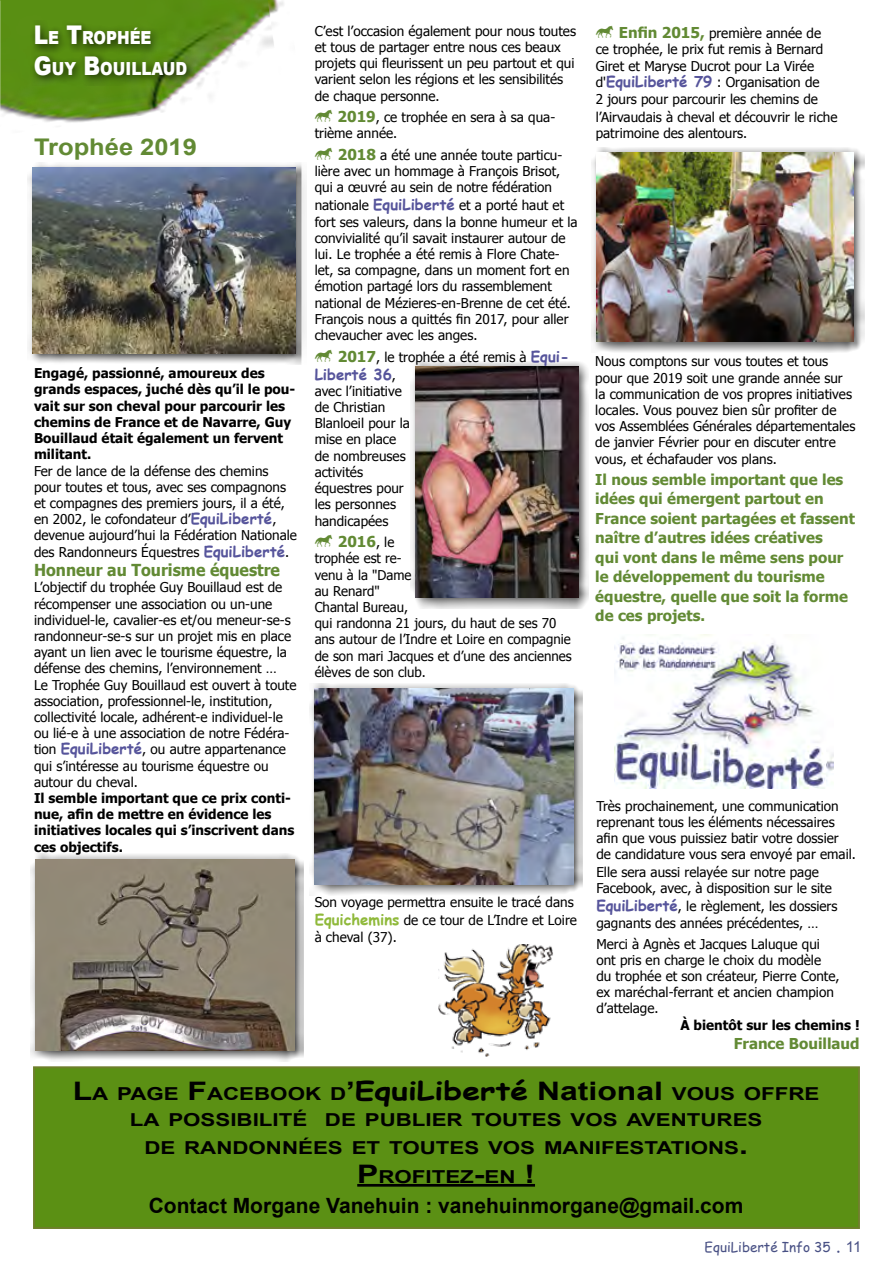
<style>
.page{position:relative;width:893px;height:1263px;background:#fff}
.page>*{position:absolute;margin:0;border:0;box-sizing:border-box;transform-origin:0 0}
.t1{font:700 22.95px "Arial";color:#628a34;scale:1.11 1}
.t2{font:700 21px "Arial";color:#000}
.t3{font:900 18px/30.9px "Arial";color:#fff;scale:.84 1}
.t4{font:700 17.85px/25.5px "Arial";color:#000;text-align:center;scale:1.25 1}
.t5{font:700 16.5px "Tahoma";color:#628a34;scale:.96 1}
.t6{font:700 15px/19.5px "Tahoma";color:#628a34}
.t7{font:700 15px "Comic Sans MS";color:#56549b}
.t8{font:13.5px/16.2px "Tahoma";color:#000}
.t9{font:700 13.5px/16.2px "Tahoma";color:#000}
.t10{font:13.5px "Comic Sans MS";color:#485084}
.s1{font-size:25.8px}
.s2{font-family:"Comic Sans MS";font-weight:700;font-size:15px;color:#56549b}
.s3{font-family:"DJ Horses 1";font-size:18px;color:#628a34}
.s4{font-weight:700;font-size:15px;color:#628a34}
.s5{font-family:"Tahoma";font-weight:400;font-size:13.5px;color:#000}
.s6{font-family:"DJ Horses 1";font-weight:400;font-size:18px}
.s7{font-weight:400;font-size:13.5px;color:#000}
.s8{font-family:"Comic Sans MS";font-weight:700;font-size:15px;color:#8fb93a}
.s9{font-size:25.5px}
.s10{font-family:"Comic Sans MS";font-size:25.5px}
.s11{font-size:18px}
.s12{font-family:"Arial";font-size:15px}
</style>
<div class="page">
<img style="left:0;top:0;width:284px;height:123px">
<div style="left:30px;top:20px;width:168px;height:66px;background:#000;opacity:.75"></div>
<div style="left:33px;top:1066px;width:827px;height:163px;background:#5b9014;border:2px solid #6e7f2b"></div>
<hr style="left:357px;top:1184px;width:178px;height:2px;background:#000">
<div style="left:28px;top:162px;width:279px;height:203px;background:#000;opacity:.75"></div>
<img style="left:33px;top:168px;width:263px;height:186px">
<div style="left:591px;top:147px;width:274px;height:206px;background:#000;opacity:.75"></div>
<img style="left:596px;top:152px;width:258px;height:190px">
<div style="left:309px;top:683px;width:276px;height:213px;background:#000;opacity:.75"></div>
<img style="left:315px;top:689px;width:259px;height:195px">
<div style="left:410px;top:361px;width:179px;height:248px;background:#000;opacity:.75"></div>
<img style="left:416px;top:367px;width:162px;height:230px">
<div style="left:30px;top:853px;width:276px;height:208px;background:#000;opacity:.75"></div>
<img style="left:36px;top:859px;width:259px;height:191px">
<img style="left:439px;top:944px;width:114px;height:113px">
<img style="left:614px;top:635px;width:219px;height:154px">
<h3 class="t3" style="left:34px;top:22px;width:182px"><span class="s1">L</span>E <span class="s1">T</span>ROPHÉE<br><span class="s1">G</span>UY <span class="s1">B</span>OUILLAUD</h3>
<h1 class="t1" style="left:34px;top:131px;width:148px">Trophée 2019</h1>
<p class="t9" style="left:34px;top:364px;width:263px">Engagé, passionné, amoureux des grands espaces, juché dès qu’il le pou&shy;vait sur son cheval pour parcourir les chemins de France et de Navarre, Guy<br>Bouillaud était également un fervent militant.</p>
<p class="t8" style="left:34px;top:462px;width:265px">Fer de lance de la défense des chemins pour toutes et tous, avec ses compagnons et compagnes des premiers jours, il a été, en 2002, le cofondateur d’<span class="s2">EquiLiberté</span>, devenue aujourd’hui la Fédération Nationale des Randonneurs Équestres <span class="s2">EquiLiberté</span>.</p>
<p class="t5" style="left:34px;top:559px;width:258px">Honneur au Tourisme équestre</p>
<p class="t8" style="left:34px;top:579px;width:264px">L’objectif du trophée Guy Bouillaud est de récompenser une association ou un-une individuel-le, cavalier-es et/ou meneur-se-s randonneur-se-s sur un projet mis en place ayant un lien avec le tourisme équestre, la défense des chemins, l’environnement …<br>Le Trophée Guy Bouillaud est ouvert à toute association, professionnel-le, institution, collectivité locale, adhérent-e individuel-le ou lié-e à une association de notre Fédéra&shy;tion <span class="s2">EquiLiberté</span>, ou autre appartenance qui s’intéresse au tourisme équestre ou autour du cheval.</p>
<p class="t9" style="left:34px;top:789px;width:262px">Il semble important que ce prix conti&shy;nue, afin de mettre en évidence les initiatives locales qui s’inscrivent dans ces objectifs.</p>
<p class="t8" style="left:315px;top:22px;width:263px">C’est l’occasion également pour nous toutes et tous de partager entre nous ces beaux projets qui fleurissent un peu partout et qui varient selon les régions et les sensibilités de chaque personne.</p>
<p class="t8" style="left:315px;top:109px;width:242px"><span class="s3">R</span> <span class="s4">2019</span>, ce trophée en sera à sa qua&shy;trième année.</p>
<p class="t8" style="left:315px;top:146px;width:249px"><span class="s3">R</span> <span class="s4">2018</span> a été une année toute particu&shy;lière avec un hommage à François Brisot, qui a œuvré au sein de notre fédération</p>
<p class="t8" style="left:315px;top:197px;width:265px">nationale <span class="s2">EquiLiberté</span> et a porté haut et fort ses valeurs, dans la bonne humeur et la convivialité qu’il savait instaurer autour de lui. Le trophée a été remis à Flore Chate&shy;let, sa compagne, dans un moment fort en émotion partagé lors du rassemblement national de Mézieres-en-Brenne de cet été.<br>François nous a quittés fin 2017, pour aller chevaucher avec les anges.</p>
<p class="t8" style="left:315px;top:348px;width:256px"><span class="s3">R</span> <span class="s4">2017</span>, le trophée a été remis à <span class="s2">Equi-</span></p>
<p class="t7" style="left:315px;top:363px;width:83px">Liberté 36<span class="s5">,</span></p>
<p class="t8" style="left:315px;top:382px;width:97px">avec l’initiative de Christian<br>Blanloeil pour la mise en place de nombreuses activités équestres pour les personnes handicapées</p>
<p class="t6" style="left:315px;top:531px;width:81px"><span class="s6">R</span> 2016<span class="s7">, le</span></p>
<p class="t8" style="left:315px;top:550px;width:259px">trophée est re-<br>venu à la "Dame<br>au Renard"<br>Chantal Bureau,<br>qui randonna 21 jours, du haut de ses 70 ans autour de l’Indre et Loire en compagnie de son mari Jacques et d’une des anciennes élèves de son club.</p>
<p class="t8" style="left:315px;top:893px;width:264px;line-height:18px">Son voyage permettra ensuite le tracé dans<br><span class="s8">Equichemins</span> de ce tour de L’Indre et Loire</p>
<p class="t8" style="left:315px;top:928px;width:84px">à cheval (37).</p>
<p class="t8" style="left:596px;top:24px;width:229px"><span class="s3">R</span> <span class="s4">Enfin 2015,</span> première année de ce trophée, le prix fut remis à Bernard Giret et Maryse Ducrot pour La Virée d'<span class="s2">EquiLiberté 79</span> : Organisation de 2 jours pour parcourir les chemins de</p>
<p class="t8" style="left:596px;top:108px;width:243px">l’Airvaudais à cheval et découvrir le riche patrimoine des alentours.</p>
<p class="t8" style="left:595px;top:353px;width:262px">Nous comptons sur vous toutes et tous pour que 2019 soit une grande année sur la communication de vos propres initiatives locales. Vous pouvez bien sûr profiter de vos Assemblées Générales départementales de janvier Février pour en discuter entre vous, et échafauder vos plans.</p>
<p class="t6" style="left:595px;top:469px;width:261px">Il nous semble important que les idées qui émergent partout en<br>France soient partagées et fassent naître d’autres idées créatives<br>qui vont dans le même sens pour le développement du tourisme équestre, quelle que soit la forme de ces projets.</p>
<p class="t8" style="left:596px;top:797px;width:261px">Très prochainement, une communication reprenant tous les éléments nécessaires afin que vous puissiez batir votre dossier de candidature vous sera envoyé par email.</p>
<p class="t8" style="left:596px;top:864px;width:237px">Elle sera aussi relayée sur notre page<br>Facebook, avec, à disposition sur le site</p>
<p class="t8" style="left:596px;top:898px;width:243px"><span class="s2">EquiLiberté</span>, le règlement, les dossiers gagnants des années précédentes, …</p>
<p class="t8" style="left:596px;top:935px;width:245px">Merci à Agnès et Jacques Laluque qui ont pris en charge le choix du modèle<br>du trophée et son créateur, Pierre Conte, ex maréchal-ferrant et ancien champion d’attelage.</p>
<p class="t9" style="left:680px;top:1016px;width:181px">À bientôt sur les chemins !</p>
<p class="t6" style="left:734px;top:1033px;width:127px">France Bouillaud</p>
<h3 class="t4" style="left:73px;top:1081px;width:599px"><span class="s9">L</span>A PAGE <span class="s9">F</span>ACEBOOK D<span class="s9">’</span><span class="s10">EquiLiberté</span> <span class="s9">National</span> VOUS OFFRE<br>LA POSSIBILITÉ DE PUBLIER TOUTES VOS AVENTURES</h3>
<h3 class="t4" style="left:144px;top:1134px;width:484px;line-height:28.5px">DE RANDONNÉES ET TOUTES VOS MANIFESTATIONS<span class="s9">.<br>P</span> ROFITEZ<span class="s9">-</span>EN <span class="s9">!</span></h3>
<h2 class="t2" style="left:149px;top:1191px;width:596px">Contact Morgane Vanehuin : vanehuinmorgane@gmail.com</h2>
<p class="t10" style="left:705px;top:1237px;width:158px">EquiLiberté Info 35 <span class="s11">.</span> <span class="s12">11</span></p>
</div>
